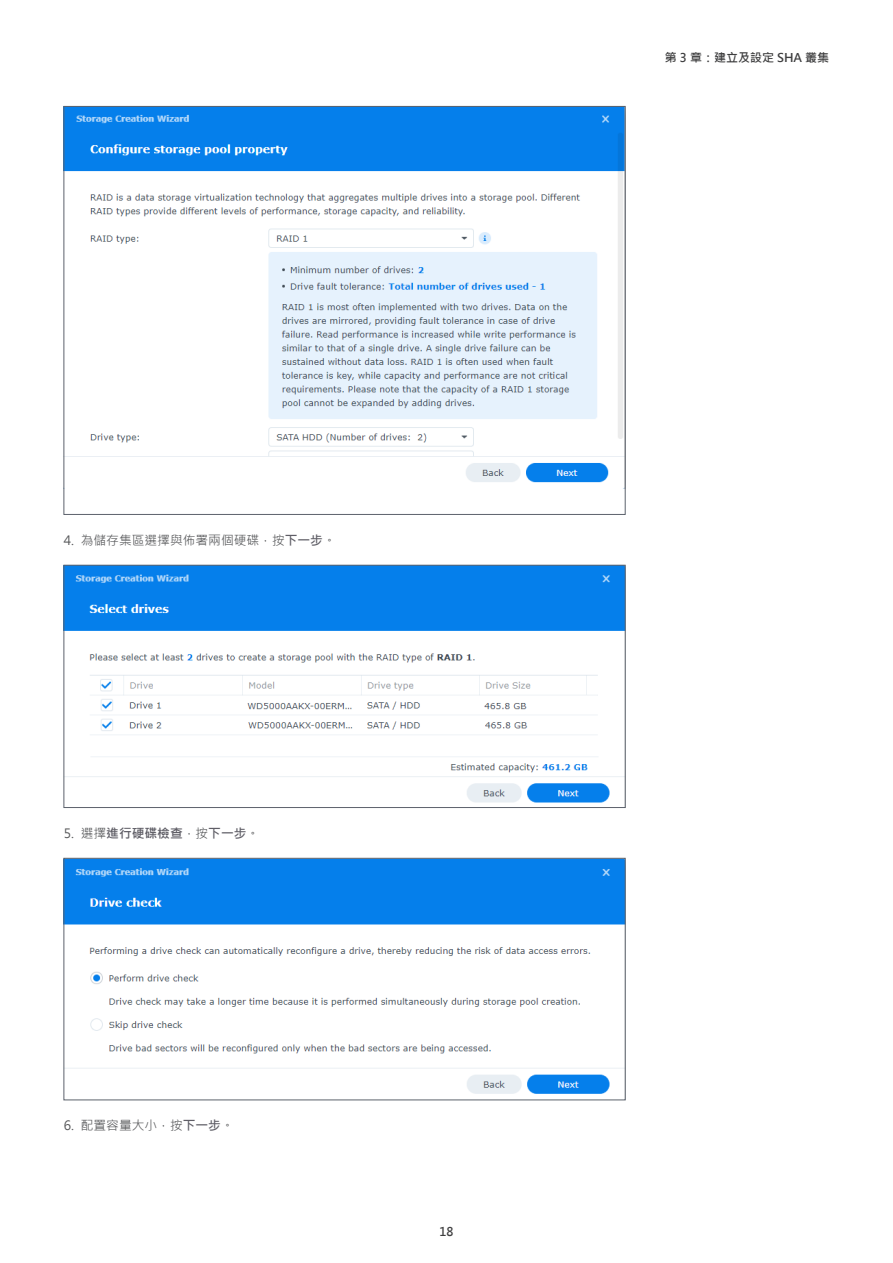
<style>
.page{position:relative;width:893px;height:1263px;background:#fff}
.page>*{position:absolute;margin:0;border:0;box-sizing:border-box;transform-origin:0 0}
.t1{font:12.75px "Microsoft Jheng Hei";color:#57585a}
.t2{font:700 12.75px "Microsoft Jheng Hei";color:#5f5e66}
.t3{font:700 12px "Microsoft Jheng Hei";color:#3e3e3f}
.s1{font-weight:700;color:#5f5e66}
.s2{font-weight:400;color:#57585a}
</style>
<div class="page">
<img style="left:66px;top:108px;width:557px;height:375px">
<img style="left:66px;top:567px;width:557px;height:236px">
<div style="left:64px;top:565px;width:561px;height:243px;border:1px solid #5c626c"></div>
<img style="left:66px;top:860px;width:557px;height:234px">
<div style="left:64px;top:858px;width:561px;height:242px;border:1px solid #5c626c"></div>
<p class="t1" style="left:64px;top:532px;width:274px">4. 為儲存集區選擇與佈署兩個硬碟，按<span class="s1">下一步</span>。</p>
<p class="t2" style="left:64px;top:825px;width:197px"><span class="s2">5. 選擇</span>進行硬碟檢查<span class="s2">，按</span>下一步<span class="s2">。</span></p>
<p class="t1" style="left:64px;top:1117px;width:172px">6. 配置容量大小，按<span class="s1">下一步</span>。</p>
<p class="t3" style="left:439px;top:1224px;width:16px">18</p>
<p class="t3" style="left:665px;top:51px;width:166px">第 3 章：建立及設定 SHA 叢集</p>
</div>
